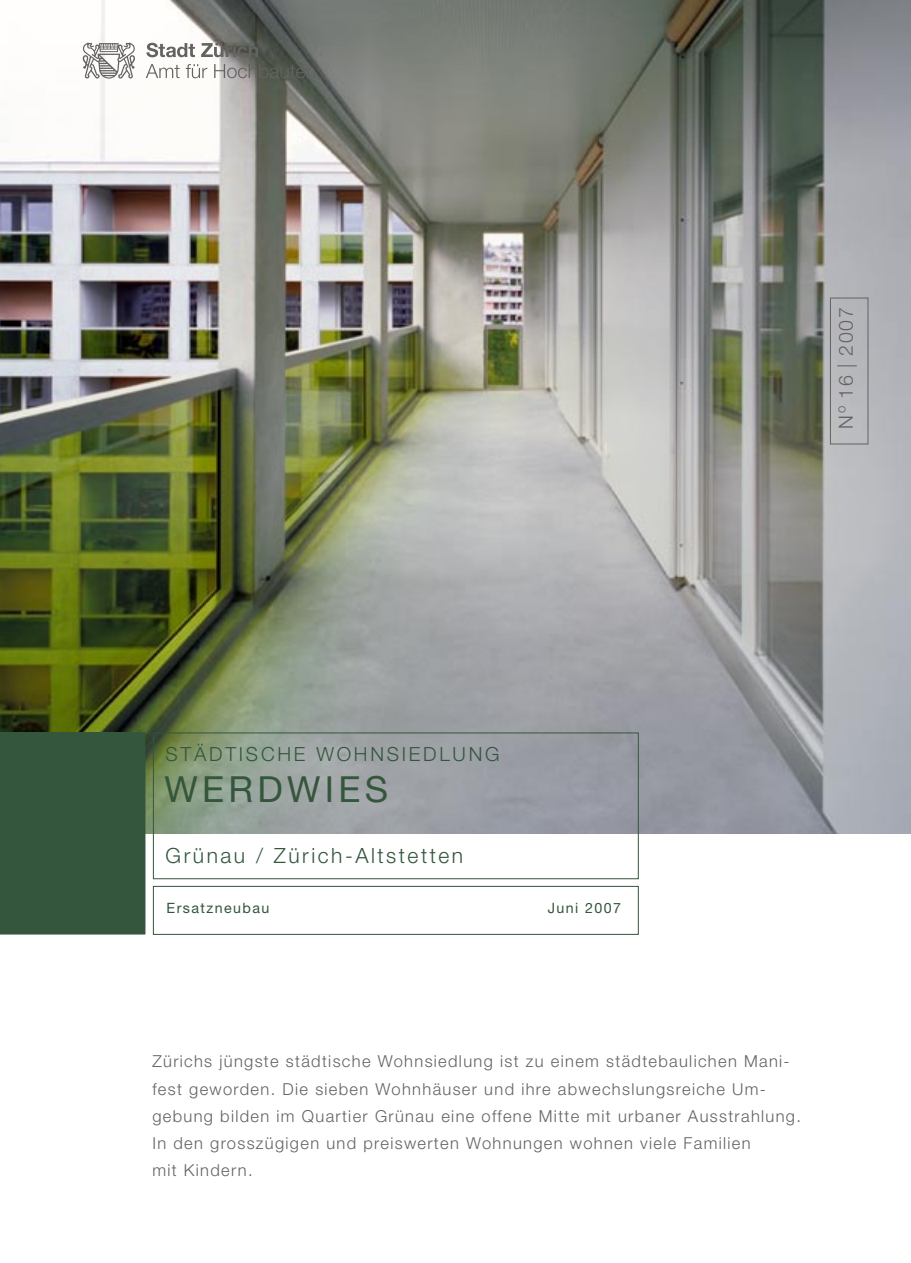
<style>
.page{position:relative;width:911px;height:1263px;background:#fff}
.page>*{position:absolute;margin:0;border:0;box-sizing:border-box;transform-origin:0 0}
.t1{font:36px "Helvetica Neue LT";letter-spacing:.12em;color:#34563c}
.t2{font:300 21px "Helvetica Neue LT";letter-spacing:.12em;color:#34563c}
.t3{font:300 19.5px "Helvetica Neue LT";letter-spacing:.14em;color:#34563c}
.t4{font:300 19.5px "Helvetica Neue LT";letter-spacing:.1em;color:#636363}
.t5{font:300 16.5px/27px "Helvetica Neue LT";letter-spacing:.08em;color:#636363}
.t6{font:14.25px "Helvetica Neue LT";letter-spacing:.1em;color:#34563c}
</style>
<div class="page">
<img style="left:0;top:0;width:911px;height:833px">
<div style="left:153px;top:886px;width:486px;height:49px;border:1px solid #34563c"></div>
<div style="left:830px;top:298px;width:38px;height:146px;border:1px solid #636363"></div>
<div style="left:0;top:732px;width:145px;height:202px;background:#34563c"></div>
<div style="left:153px;top:732px;width:486px;height:147px;border:1px solid #34563c"></div>
<svg style="left:146px;top:43px;width:49px;height:14px"></svg>
<svg style="left:201px;top:43px;width:57px;height:14px"></svg>
<svg style="left:146px;top:64px;width:34px;height:14px"></svg>
<svg style="left:186px;top:64px;width:21px;height:14px"></svg>
<svg style="left:214px;top:64px;width:101px;height:14px"></svg>
<svg style="left:83px;top:43px;width:52px;height:36px"></svg>
<p class="t4" style="left:834px;top:429px;width:123px;rotate:-90deg">N<sup>o</sup> 16 | 2007</p>
<p class="t3" style="left:166px;top:742px;width:335px">STÄDTISCHE WOHNSIEDLUNG</p>
<h1 class="t1" style="left:165px;top:768px;width:225px">WERDWIES</h1>
<p class="t2" style="left:166px;top:843px;width:299px">Grünau / Zürich-Altstetten</p>
<p class="t6" style="left:167px;top:900px;width:104px">Ersatzneubau</p>
<p class="t6" style="left:548px;top:900px;width:75px">Juni 2007</p>
<p class="t5" style="left:152px;top:1048px;width:650px">Zürichs jüngste städtische Wohnsiedlung ist zu einem städtebaulichen Mani&shy;fest geworden. Die sieben Wohnhäuser und ihre abwechslungsreiche Um&shy;gebung bilden im Quartier Grünau eine offene Mitte mit urbaner Ausstrahlung.<br>In den grosszügigen und preiswerten Wohnungen wohnen viele Familien<br>mit Kindern.</p>
</div>
